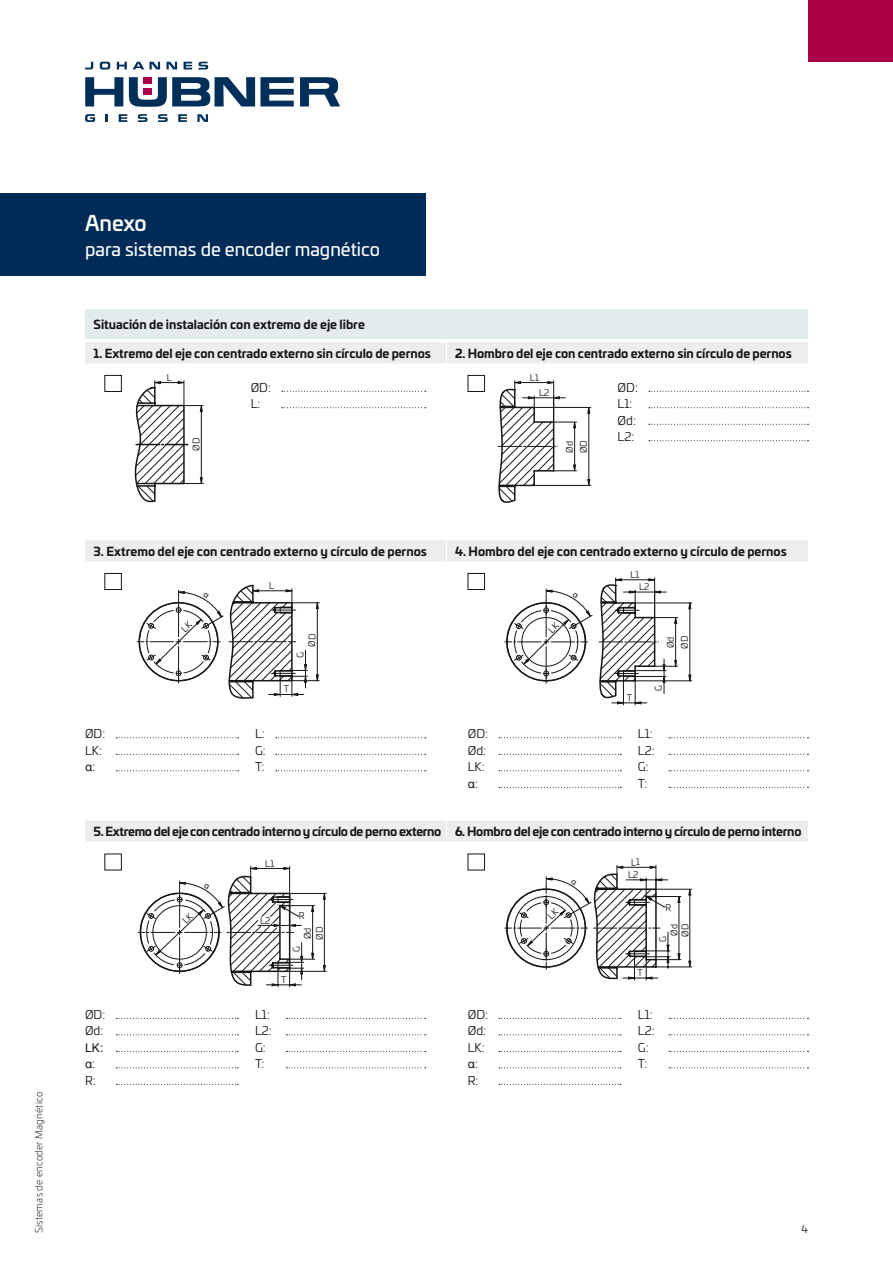
<style>
.page{position:relative;width:893px;height:1263px;background:#fff}
.page>*{position:absolute;margin:0;border:0;box-sizing:border-box;transform-origin:0 0}
.t1{font:500 21px "Univia Pro";letter-spacing:-.01em;color:#fff}
.t2{font:18px "Univia Pro";color:#fff}
.t3{font:700 12px "Univia Pro";letter-spacing:-.005em;color:#151616}
.t4{font:700 12px "Univia Pro";letter-spacing:-.03em;color:#151616}
.t5{font:12px/16.5px "Univia Pro";color:#151616}
.t6{font:12px "Helvetica";color:#151616}
.t7{font:10.5px "Univia Pro";color:#151616}
.t8{font:300 9.75px "Univia Pro";letter-spacing:.025em;color:#151616}
.t9{font:9px/11.1px "Univia Pro";color:#151616}
.s1{font-family:"Univia Pro"}
</style>
<div class="page">
<svg style="left:85px;top:77px;width:38px;height:29px"></svg>
<svg style="left:300px;top:77px;width:40px;height:29px"></svg>
<svg style="left:129px;top:77px;width:165px;height:30px"></svg>
<svg style="left:100px;top:62px;width:10px;height:8px"></svg>
<svg style="left:117px;top:62px;width:10px;height:7px"></svg>
<svg style="left:133px;top:62px;width:27px;height:7px"></svg>
<svg style="left:167px;top:62px;width:10px;height:7px"></svg>
<svg style="left:184px;top:62px;width:8px;height:7px"></svg>
<svg style="left:199px;top:62px;width:9px;height:8px"></svg>
<svg style="left:85px;top:62px;width:8px;height:7px"></svg>
<div style="left:143px;top:77px;width:9px;height:7px;background:#ae004a"></div>
<div style="left:143px;top:88px;width:9px;height:7px;background:#ae004a"></div>
<svg style="left:158px;top:114px;width:10px;height:8px"></svg>
<svg style="left:138px;top:114px;width:9px;height:8px"></svg>
<svg style="left:119px;top:114px;width:8px;height:8px"></svg>
<svg style="left:178px;top:114px;width:9px;height:8px"></svg>
<svg style="left:197px;top:114px;width:11px;height:8px"></svg>
<svg style="left:106px;top:114px;width:2px;height:8px"></svg>
<svg style="left:85px;top:114px;width:10px;height:8px"></svg>
<div style="left:808px;top:0;width:85px;height:62px;background:#aa0147"></div>
<hr style="left:656px;top:966px;width:36px;height:1px;background:#151616">
<hr style="left:656px;top:889px;width:36px;height:1px;background:#151616">
<div style="left:85px;top:309px;width:723px;height:30px;background:#e4ebef"></div>
<div style="left:85px;top:342px;width:723px;height:21px;background:#eceded"></div>
<div style="left:85px;top:540px;width:723px;height:21px;background:#eceded"></div>
<div style="left:85px;top:821px;width:723px;height:21px;background:#eceded"></div>
<div style="left:105px;top:375px;width:17px;height:17px;border:1px solid #151616"></div>
<div style="left:105px;top:573px;width:17px;height:17px;border:1px solid #151616"></div>
<div style="left:105px;top:854px;width:17px;height:16px;border:1px solid #151616"></div>
<div style="left:468px;top:854px;width:17px;height:16px;border:1px solid #151616"></div>
<div style="left:468px;top:375px;width:17px;height:17px;border:1px solid #151616"></div>
<div style="left:468px;top:573px;width:17px;height:17px;border:1px solid #151616"></div>
<svg style="left:282px;top:391px;width:144px;height:1px"></svg>
<svg style="left:116px;top:737px;width:123px;height:1px"></svg>
<svg style="left:116px;top:1018px;width:122px;height:1px"></svg>
<svg style="left:499px;top:737px;width:122px;height:1px"></svg>
<svg style="left:499px;top:1018px;width:122px;height:1px"></svg>
<svg style="left:669px;top:737px;width:139px;height:1px"></svg>
<svg style="left:669px;top:1018px;width:139px;height:1px"></svg>
<svg style="left:286px;top:1018px;width:140px;height:1px"></svg>
<svg style="left:276px;top:737px;width:150px;height:1px"></svg>
<svg style="left:116px;top:770px;width:123px;height:1px"></svg>
<svg style="left:116px;top:1051px;width:122px;height:1px"></svg>
<svg style="left:116px;top:1084px;width:122px;height:1px"></svg>
<svg style="left:499px;top:1084px;width:122px;height:1px"></svg>
<svg style="left:499px;top:770px;width:122px;height:1px"></svg>
<svg style="left:499px;top:1051px;width:122px;height:1px"></svg>
<svg style="left:669px;top:770px;width:139px;height:1px"></svg>
<svg style="left:669px;top:1051px;width:139px;height:1px"></svg>
<svg style="left:286px;top:1051px;width:140px;height:1px"></svg>
<svg style="left:499px;top:787px;width:122px;height:1px"></svg>
<svg style="left:499px;top:1067px;width:122px;height:1px"></svg>
<svg style="left:669px;top:787px;width:139px;height:1px"></svg>
<svg style="left:669px;top:1067px;width:139px;height:1px"></svg>
<svg style="left:286px;top:1067px;width:140px;height:1px"></svg>
<svg style="left:276px;top:770px;width:150px;height:1px"></svg>
<svg style="left:649px;top:391px;width:159px;height:1px"></svg>
<svg style="left:282px;top:407px;width:144px;height:1px"></svg>
<svg style="left:116px;top:754px;width:123px;height:1px"></svg>
<svg style="left:116px;top:1034px;width:122px;height:1px"></svg>
<svg style="left:116px;top:1067px;width:122px;height:1px"></svg>
<svg style="left:499px;top:754px;width:122px;height:1px"></svg>
<svg style="left:499px;top:1034px;width:122px;height:1px"></svg>
<svg style="left:669px;top:754px;width:139px;height:1px"></svg>
<svg style="left:669px;top:1034px;width:139px;height:1px"></svg>
<svg style="left:286px;top:1034px;width:140px;height:1px"></svg>
<svg style="left:276px;top:754px;width:150px;height:1px"></svg>
<svg style="left:649px;top:407px;width:159px;height:1px"></svg>
<svg style="left:649px;top:424px;width:159px;height:1px"></svg>
<svg style="left:649px;top:440px;width:159px;height:1px"></svg>
<div style="left:0;top:194px;width:425px;height:82px;background:#002b57"></div>
<svg style="left:137px;top:584px;width:182px;height:115px"></svg>
<svg style="left:138px;top:866px;width:188px;height:121px"></svg>
<svg style="left:505px;top:588px;width:88px;height:95px"></svg>
<svg style="left:599px;top:578px;width:93px;height:127px"></svg>
<svg style="left:505px;top:865px;width:186px;height:115px"></svg>
<svg style="left:134px;top:380px;width:69px;height:123px"></svg>
<svg style="left:498px;top:380px;width:93px;height:123px"></svg>
<p class="t8" style="left:32px;top:1233px;width:143px;rotate:-90deg">Sistemas de encoder Magnético</p>
<h1 class="t1" style="left:85px;top:207px;width:63px">Anexo</h1>
<h2 class="t2" style="left:85px;top:236px;width:296px">para sistemas de encoder magnético</h2>
<p class="t3" style="left:94px;top:315px;width:273px">Situación de instalación con extremo de eje libre</p>
<p class="t3" style="left:94px;top:343px;width:339px">1. Extremo del eje con centrado externo sin círculo de pernos</p>
<p class="t3" style="left:455px;top:343px;width:338px">2. Hombro del eje con centrado externo sin círculo de pernos</p>
<p class="t5" style="left:251px;top:378px;width:22px">ØD:</p>
<p class="t5" style="left:251px;top:395px;width:11px">L:</p>
<p class="t9" style="left:563px;top:452px;width:13px;rotate:-90deg">Ød</p>
<p class="t5" style="left:618px;top:378px;width:22px">ØD:</p>
<p class="t5" style="left:618px;top:395px;width:20px">L1:<br>Ød:<br>L2:</p>
<p class="t3" style="left:94px;top:541px;width:335px">3. Extremo del eje con centrado externo y círculo de pernos</p>
<p class="t3" style="left:455px;top:541px;width:333px">4. Hombro del eje con centrado externo y círculo de pernos</p>
<p class="t9" style="left:639px;top:568px;width:12px;line-height:12.5px;text-indent:-9px;rotate:-1deg">L1<br>L2</p>
<p class="t9" style="left:665px;top:648px;width:13px;rotate:-90deg">Ød</p>
<p class="t5" style="left:85px;top:725px;width:22px">ØD:</p>
<p class="t5" style="left:255px;top:725px;width:11px">L:</p>
<p class="t5" style="left:468px;top:725px;width:22px">ØD:</p>
<p class="t5" style="left:638px;top:725px;width:16px">L1:</p>
<p class="t5" style="left:85px;top:741px;width:18px">LK:</p>
<p class="t5" style="left:255px;top:741px;width:12px">G:</p>
<p class="t5" style="left:468px;top:741px;width:20px">Ød:</p>
<p class="t5" style="left:638px;top:741px;width:18px">L2:</p>
<p class="t6" style="left:85px;top:758px;width:12px">α<span class="s1">:</span></p>
<p class="t5" style="left:255px;top:758px;width:11px">T:</p>
<p class="t5" style="left:468px;top:758px;width:18px">LK:</p>
<p class="t5" style="left:638px;top:758px;width:12px">G:</p>
<p class="t6" style="left:468px;top:774px;width:12px">α<span class="s1">:</span></p>
<p class="t5" style="left:638px;top:774px;width:11px">T:</p>
<p class="t4" style="left:94px;top:822px;width:709px">5. Extremo del eje con centrado interno y círculo de perno externo 6. Hombro del eje con centrado interno y círculo de perno interno</p>
<p class="t5" style="left:85px;top:1005px;width:22px">ØD:</p>
<p class="t9" style="left:302px;top:939px;width:13px;rotate:-90deg">Ød</p>
<p class="t9" style="left:628px;top:855px;width:14px;line-height:12.8px;text-align:center;rotate:-1deg">L1<br>L2</p>
<p class="t9" style="left:657px;top:937px;width:15px;text-indent:-5px;rotate:-91deg">G<br>Ød<br>ØD</p>
<p class="t5" style="left:468px;top:1005px;width:22px">ØD:</p>
<p class="t5" style="left:255px;top:1005px;width:16px">L1:</p>
<p class="t5" style="left:638px;top:1005px;width:16px">L1:</p>
<p class="t5" style="left:85px;top:1022px;width:20px">Ød:</p>
<p class="t6" style="left:85px;top:1055px;width:12px">α<span class="s1">:</span></p>
<p class="t5" style="left:468px;top:1022px;width:20px">Ød:</p>
<p class="t5" style="left:255px;top:1022px;width:18px">L2:</p>
<p class="t5" style="left:638px;top:1022px;width:18px">L2:</p>
<p class="t5" style="left:255px;top:1038px;width:12px">G:</p>
<p class="t5" style="left:638px;top:1038px;width:12px">G:</p>
<p class="t5" style="left:468px;top:1038px;width:18px">LK:</p>
<p class="t6" style="left:85px;top:1038px;width:20px">LK:</p>
<p class="t5" style="left:85px;top:1071px;width:12px">R:</p>
<p class="t5" style="left:468px;top:1071px;width:12px">R:</p>
<p class="t5" style="left:255px;top:1055px;width:11px">T:</p>
<p class="t5" style="left:638px;top:1055px;width:11px">T:</p>
<p class="t6" style="left:468px;top:1055px;width:12px">α<span class="s1">:</span></p>
<p class="t7" style="left:801px;top:1222px;width:8px">4</p>
</div>
